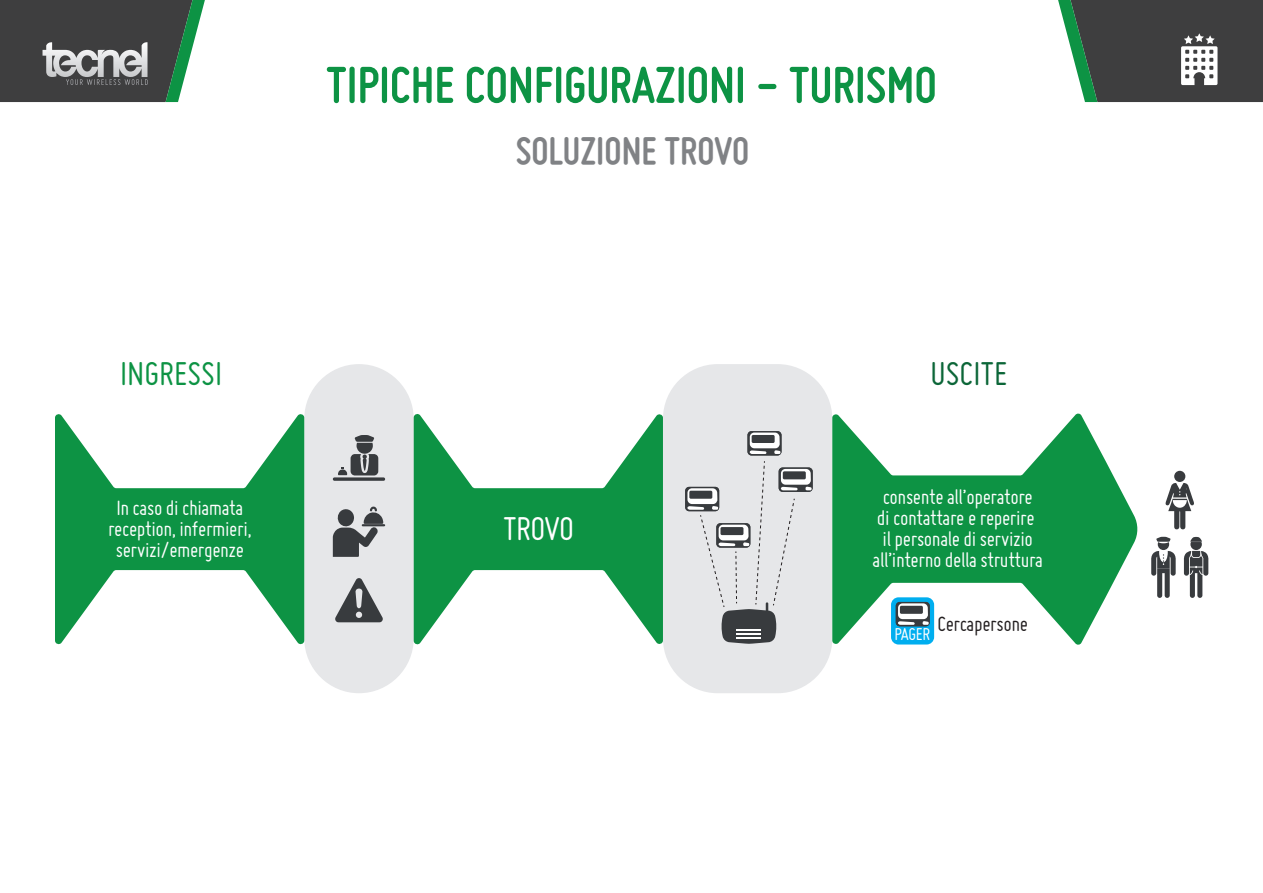
<style>
.page{position:relative;width:1263px;height:893px;background:#fff}
.page>*{position:absolute;margin:0;border:0;box-sizing:border-box;transform-origin:0 0}
.t1{font:700 54px "Miso";color:#0d9344}
.t2{font:700 41.25px "Miso";color:#808285}
.t3{font:36px "Miso";color:#0d9344}
.t4{font:36px "Miso";color:#0c6638}
.t5{font:36px "Miso";letter-spacing:-.025em;color:#fff}
.t6{font:22.5px/21px "Miso";letter-spacing:-.02em;color:#fff;text-align:center}
.t7{font:22.5px "Miso";letter-spacing:-.02em;color:#231f20}
.t8{font:18.75px "Miso";letter-spacing:-.02em;color:#fff}
</style>
<div class="page">
<svg style="left:0;top:0;width:205px;height:102px;background:#545d59"></svg>
<div style="left:663px;top:364px;width:169px;height:329px;background:#e6e7e9;border-radius:55px"></div>
<div style="left:304px;top:364px;width:110px;height:329px;background:#e6e7e9;border-radius:55px"></div>
<svg style="left:55px;top:414px;width:249px;height:231px;fill:#0d9344"></svg>
<svg style="left:414px;top:414px;width:249px;height:231px;fill:#0d9344"></svg>
<svg style="left:832px;top:413px;width:306px;height:232px;fill:#0d9344"></svg>
<div style="left:685px;top:487px;width:34px;height:24px;background:#383b3e;border-radius:4px"></div>
<svg style="left:747px;top:431px;width:34px;height:24px"></svg>
<svg style="left:750px;top:433px;width:30px;height:21px"></svg>
<svg style="left:779px;top:467px;width:34px;height:25px"></svg>
<div style="left:896px;top:602px;width:34px;height:24px;background:#383b3e;border-radius:4px"></div>
<svg style="left:898px;top:603px;width:31px;height:22px"></svg>
<svg style="left:335px;top:578px;width:48px;height:44px"></svg>
<svg style="left:332px;top:435px;width:53px;height:46px"></svg>
<svg style="left:333px;top:507px;width:52px;height:50px"></svg>
<svg style="left:687px;top:461px;width:125px;height:183px"></svg>
<svg style="left:1184px;top:537px;width:24px;height:61px"></svg>
<svg style="left:1151px;top:537px;width:25px;height:61px"></svg>
<svg style="left:1165px;top:483px;width:29px;height:46px"></svg>
<div style="left:1174px;top:471px;width:11px;height:11px;background:#383b3e;border-radius:50%"></div>
<svg style="left:1058px;top:0;width:205px;height:102px;background:#545c58"></svg>
<h1 class="t1" style="left:326px;top:54px;width:612px">TIPICHE CONFIGURAZIONI - TURISMO</h1>
<h2 class="t2" style="left:516px;top:128px;width:235px">SOLUZIONE TROVO</h2>
<h3 class="t3" style="left:120px;top:354px;width:104px">INGRESSI</h3>
<h3 class="t4" style="left:930px;top:354px;width:79px">USCITE</h3>
<p class="t6" style="left:108px;top:497px;width:145px">In caso di chiamata reception, infermieri, servizi/emergenze</p>
<p class="t6" style="left:872px;top:486px;width:172px">consente all’operatore<br>di contattare e reperire il personale di servizio all’interno della struttura</p>
<h3 class="t5" style="left:503px;top:509px;width:73px">TROVO</h3>
<p class="t8" style="left:894px;top:624px;width:37px">PAGER</p>
<p class="t7" style="left:937px;top:611px;width:92px">Cercapersone</p>
</div>
